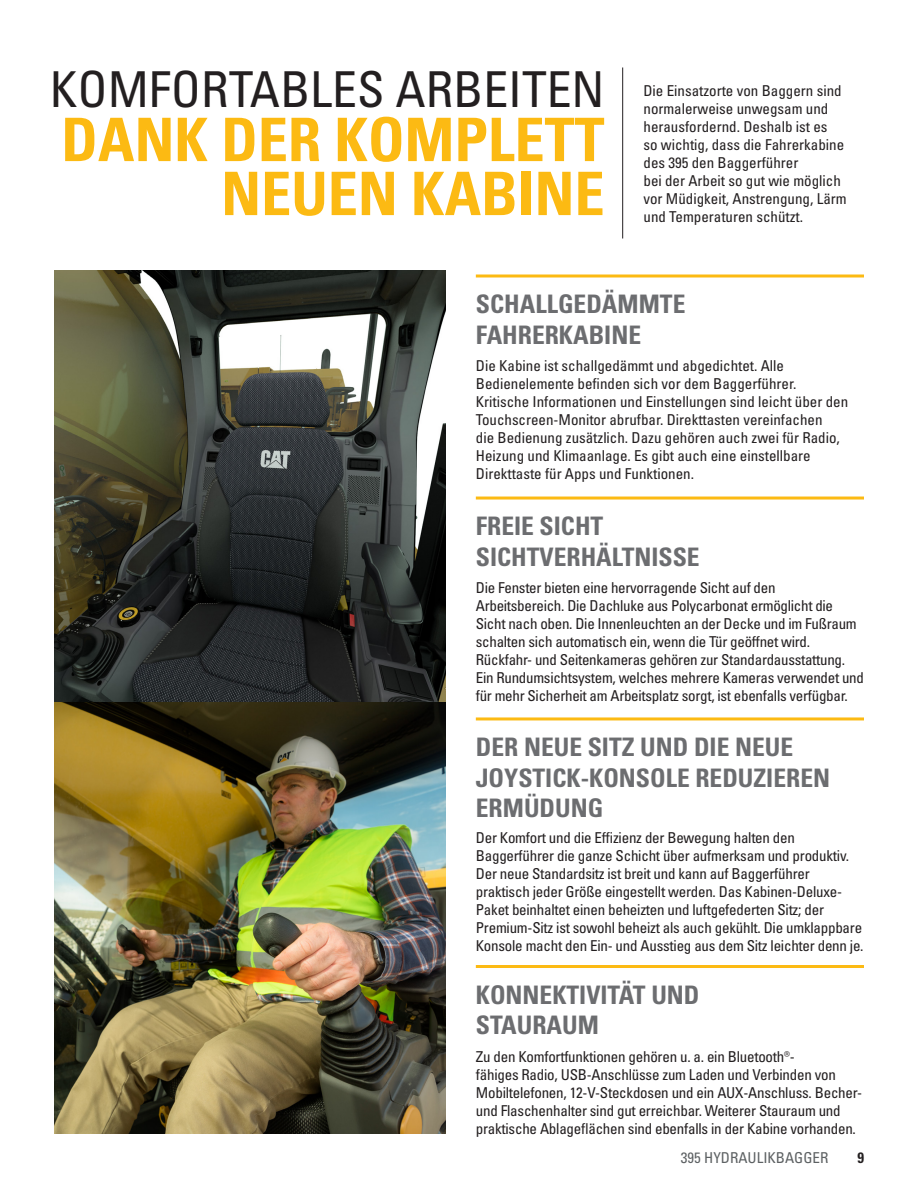
<style>
.page{position:relative;width:918px;height:1188px;background:#fff}
.page>*{position:absolute;margin:0;border:0;box-sizing:border-box;transform-origin:0 0}
.Headline_large_black{font:60px/54px "Univers LTCYR 67 Bold Cond";color:#fcba13;text-align:right}
.Headline_large_black-2{font:condensed 49.5px "Univers LTCYR 57";color:#231f20}
.Benefit_subhead_gray{font:25.5px/30.6px "Univers LTCYR 67 Bold Cond";color:#6c6d70}
.Body_copy{font:condensed 15px/18px "Univers LTCYR 57";letter-spacing:-.015em;color:#231f20}
.t1{font:condensed 15px "Univers LTCYR 57";color:#5d6163}
.t2{font:15px "Univers LTCYR 67 Bold Cond";color:#231f20}
</style>
<div class="page">
<img style="left:54px;top:270px;width:392px;height:864px">
<hr style="left:622px;top:68px;width:1px;height:171px;background:#231f20">
<hr style="left:476px;top:497px;width:388px;height:3px;background:#fcba13">
<svg style="left:476px;top:274px;width:388px;height:4px;background:#fccb4d"></svg>
<hr style="left:476px;top:965px;width:388px;height:3px;background:#fcba13">
<hr style="left:476px;top:717px;width:388px;height:3px;background:#fcba13">
<p class="Headline_large_black-2" style="left:50px;top:58px;width:556px">KOMFORTABLES ARBEITEN</p>
<p class="Headline_large_black" style="left:61px;top:112px;width:545px">DANK DER KOMPLETT<br>NEUEN KABINE</p>
<p class="Body_copy" style="left:644px;top:81px;width:202px">Die Einsatzorte von Baggern sind normalerweise unwegsam und herausfordernd. Deshalb ist es so wichtig, dass die Fahrerkabine des 395 den Baggerführer</p>
<p class="Body_copy" style="left:644px;top:171px;width:205px">bei der Arbeit so gut wie möglich vor Müdigkeit, Anstrengung, Lärm und Temperaturen schützt.</p>
<p class="Benefit_subhead_gray" style="left:476px;top:288px;width:211px">SCHALLGEDÄMMTE</p>
<p class="Benefit_subhead_gray" style="left:476px;top:319px;width:167px">FAHRERKABINE</p>
<p class="Body_copy" style="left:476px;top:356px;width:374px">Die Kabine ist schallgedämmt und abgedichtet. Alle Bedienelemente befinden sich vor dem Baggerführer.<br>Kritische Informationen und Einstellungen sind leicht über den Touchscreen-Monitor abrufbar. Direkttasten vereinfachen<br>die Bedienung zusätzlich. Dazu gehören auch zwei für Radio, Heizung und Klimaanlage. Es gibt auch eine einstellbare Direkttaste für Apps und Funktionen.</p>
<p class="Benefit_subhead_gray" style="left:476px;top:510px;width:129px">FREIE SICHT</p>
<p class="Benefit_subhead_gray" style="left:476px;top:541px;width:225px">SICHTVERHÄLTNISSE</p>
<p class="Body_copy" style="left:476px;top:578px;width:390px">Die Fenster bieten eine hervorragende Sicht auf den Arbeitsbereich. Die Dachluke aus Polycarbonat ermöglicht die Sicht nach oben. Die Innenleuchten an der Decke und im Fußraum schalten sich automatisch ein, wenn die Tür geöffnet wird.<br>Rückfahr- und Seitenkameras gehören zur Standardausstattung.<br>Ein Rundumsichtsystem, welches mehrere Kameras verwendet und für mehr Sicherheit am Arbeitsplatz sorgt, ist ebenfalls verfügbar.</p>
<p class="Benefit_subhead_gray" style="left:476px;top:731px;width:356px">DER NEUE SITZ UND DIE NEUE<br>JOYSTICK-KONSOLE REDUZIEREN<br>ERMÜDUNG</p>
<p class="Body_copy" style="left:476px;top:828px;width:389px">Der Komfort und die Effizienz der Bewegung halten den Baggerführer die ganze Schicht über aufmerksam und produktiv.<br>Der neue Standardsitz ist breit und kann auf Baggerführer praktisch jeder Größe eingestellt werden. Das Kabinen-Deluxe-Paket beinhaltet einen beheizten und luftgefederten Sitz; der Premium-Sitz ist sowohl beheizt als auch gekühlt. Die umklappbare Konsole macht den Ein- und Ausstieg aus dem Sitz leichter denn je.</p>
<p class="Benefit_subhead_gray" style="left:476px;top:979px;width:225px">KONNEKTIVITÄT UND</p>
<p class="Benefit_subhead_gray" style="left:476px;top:1010px;width:125px">STAURAUM</p>
<p class="Body_copy" style="left:476px;top:1047px;width:388px">Zu den Komfortfunktionen gehören u. a. ein Bluetooth®-<br>fähiges Radio, USB-Anschlüsse zum Laden und Verbinden von Mobiltelefonen, 12-V-Steckdosen und ein AUX-Anschluss. Becher&shy;und Flaschenhalter sind gut erreichbar. Weiterer Stauraum und praktische Ablageflächen sind ebenfalls in der Kabine vorhanden.</p>
<p class="t1" style="left:681px;top:1148px;width:149px">395 HYDRAULIKBAGGER</p>
<p class="t2" style="left:857px;top:1148px;width:8px">9</p>
</div>
